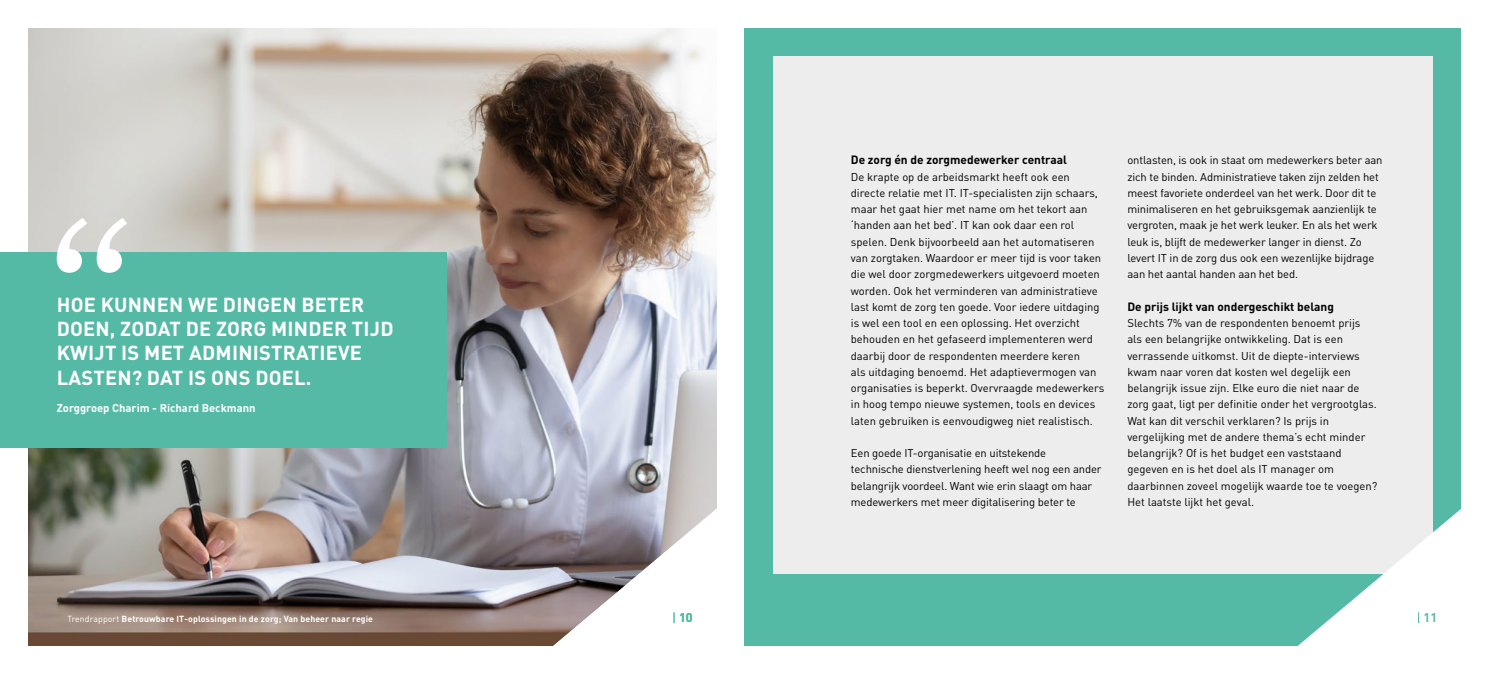
<style>
.page{position:relative;width:1489px;height:674px;background:#fff}
.page>*{position:absolute;margin:0;border:0;box-sizing:border-box;transform-origin:0 0}
.t1{font:700 20px/24px "DIN Pro";letter-spacing:.01em;color:#fff}
.t2{font:700 12.5px "DIN Pro";color:#54baa5}
.t3{font:700 11.88px "DIN Pro";color:#000}
.t4{font:11.25px/16.2px "DIN Pro";color:#000}
.t5{font:700 11.25px "DIN Pro";color:#fff}
.t6{font:700 8.75px "DIN Pro";letter-spacing:.01em;color:#fff}
.s1{font-weight:400}
</style>
<div class="page">
<img style="left:28px;top:28px;width:688px;height:617px">
<div style="left:0;top:253px;width:446px;height:195px;background:#54baa5"></div>
<svg style="left:57px;top:218px;width:70px;height:54px"></svg>
<svg style="left:520px;top:488px;width:328px;height:158px"></svg>
<div style="left:744px;top:28px;width:716px;height:617px;background:#54baa5"></div>
<div style="left:772px;top:57px;width:659px;height:516px;background:#ededed"></div>
<svg style="left:1264px;top:488px;width:197px;height:158px"></svg>
<hr style="left:744px;top:0;width:1px;height:673px;background:#bcbcbc">
<h1 class="t1" style="left:57px;top:292px;width:338px">HOE KUNNEN WE DINGEN BETER<br>DOEN, ZODAT DE ZORG MINDER TIJD<br>KWIJT IS MET ADMINISTRATIEVE<br>LASTEN? DAT IS ONS DOEL.</h1>
<p class="t5" style="left:57px;top:399px;width:200px">Zorggroep Charim - Richard Beckmann</p>
<p class="t6" style="left:67px;top:612px;width:307px"><span class="s1">Trendrapport</span> Betrouwbare IT-oplossingen in de zorg; Van beheer naar regie</p>
<p class="t2" style="left:679px;top:608px;width:15px">10</p>
<p class="t3" style="left:850px;top:152px;width:218px">De zorg én de zorgmedewerker centraal</p>
<p class="t4" style="left:850px;top:167px;width:255px">De krapte op de arbeidsmarkt heeft ook een directe relatie met IT. IT-specialisten zijn schaars, maar het gaat hier met name om het tekort aan ‘handen aan het bed’. IT kan ook daar een rol spelen. Denk bijvoorbeeld aan het automatiseren van zorgtaken. Waardoor er meer tijd is voor taken die wel door zorgmedewerkers uitgevoerd moeten worden. Ook het verminderen van administratieve last komt de zorg ten goede. Voor iedere uitdaging is wel een tool en een oplossing. Het overzicht behouden en het gefaseerd implementeren werd daarbij door de respondenten meerdere keren<br>als uitdaging benoemd. Het adaptievermogen van organisaties is beperkt. Overvraagde medewerkers in hoog tempo nieuwe systemen, tools en devices laten gebruiken is eenvoudigweg niet realistisch.</p>
<p class="t4" style="left:850px;top:443px;width:252px">Een goede IT-organisatie en uitstekende technische dienstverlening heeft wel nog een ander belangrijk voordeel. Want wie erin slaagt om haar medewerkers met meer digitalisering beter te</p>
<p class="t4" style="left:1127px;top:151px;width:257px">ontlasten, is ook in staat om medewerkers beter aan zich te binden. Administratieve taken zijn zelden het meest favoriete onderdeel van het werk. Door dit te minimaliseren en het gebruiksgemak aanzienlijk te vergroten, maak je het werk leuker. En als het werk leuk is, blijft de medewerker langer in dienst. Zo levert IT in de zorg dus ook een wezenlijke bijdrage aan het aantal handen aan het bed.</p>
<p class="t3" style="left:1127px;top:298px;width:208px">De prijs lijkt van ondergeschikt belang</p>
<p class="t4" style="left:1127px;top:313px;width:251px">Slechts 7% van de respondenten benoemt prijs als een belangrijke ontwikkeling. Dat is een verrassende uitkomst. Uit de diepte-interviews kwam naar voren dat kosten wel degelijk een belangrijk issue zijn. Elke euro die niet naar de zorg gaat, ligt per definitie onder het vergrootglas.<br>Wat kan dit verschil verklaren? Is prijs in vergelijking met de andere thema’s echt minder belangrijk? Of is het budget een vaststaand gegeven en is het doel als IT manager om daarbinnen zoveel mogelijk waarde toe te voegen?<br>Het laatste lijkt het geval.</p>
<p class="t2" style="left:1423px;top:608px;width:15px">11</p>
</div>
